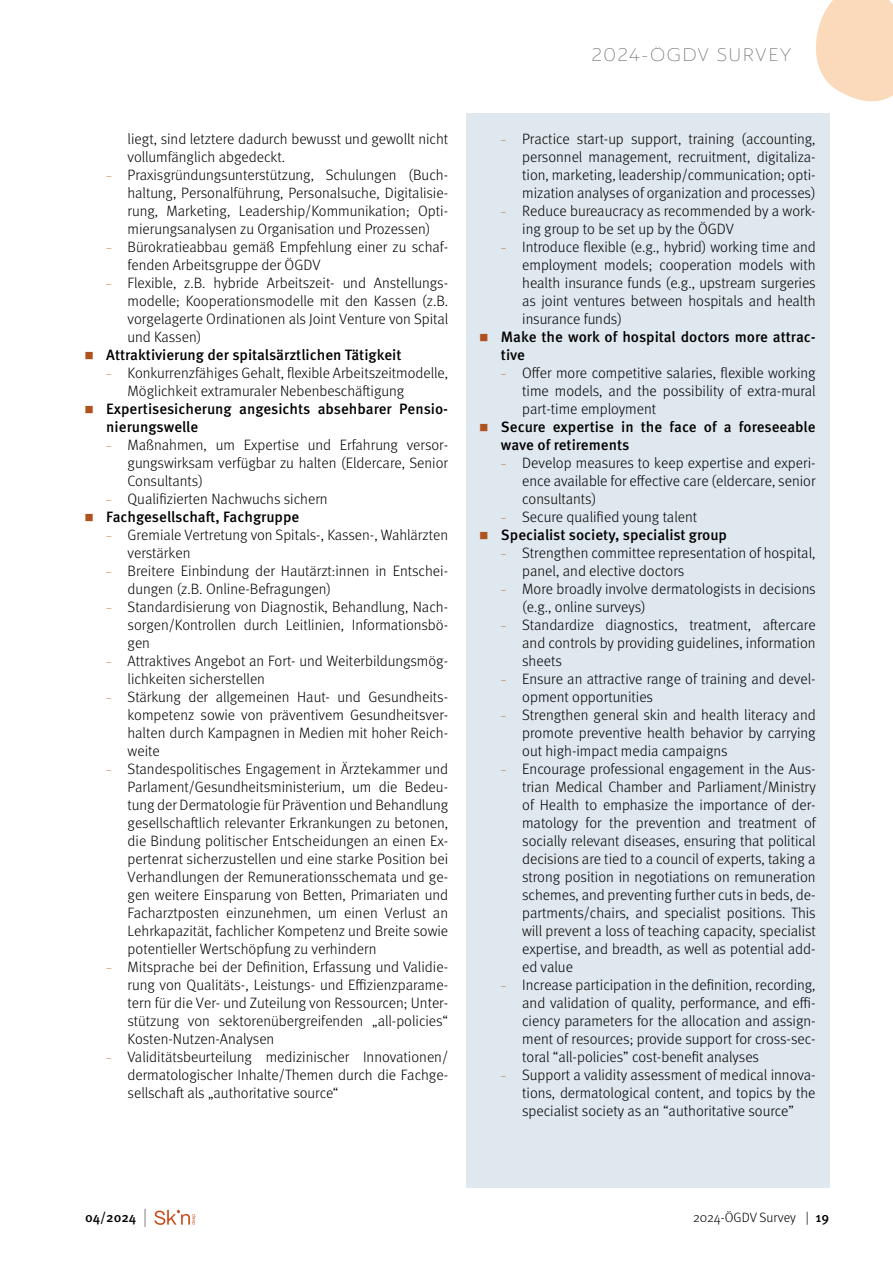
<style>
.page{position:relative;width:893px;height:1263px;background:#fff}
.page>*{position:absolute;margin:0;border:0;box-sizing:border-box;transform-origin:0 0}
.t1{font:300 expanded 18px "Ainslie Sans";letter-spacing:.05em;color:#706f6f}
.t2{font:300 15px/18px "Meta Pro";color:#000;text-align:justify}
.t3{font:500 15px/18px "Meta Pro";color:#000}
.t4{font:300 13.5px "Meta Pro";color:#000}
.t5{font:500 13.5px "Meta Pro";color:#000}
.s1{font-size:9.75px;color:#af521f}
.s2{font-weight:300;font-size:9.75px;color:#af521f}
.s3{font-weight:300;font-size:18.9px;color:#706f6f}
.s4{font-weight:500}
</style>
<div class="page">
<div style="left:466px;top:114px;width:363px;height:1074px;background:#dfe8ef"></div>
<svg style="left:816px;top:0;width:77px;height:102px;background:#fbdec3"></svg>
<svg style="left:154px;top:1210px;width:42px;height:15px"></svg>
<p class="t2" style="left:128px;top:129px;width:322px">liegt, sind letztere dadurch bewusst und gewollt nicht vollumfänglich abgedeckt.</p>
<p class="t2" style="left:128px;top:165px;width:322px;text-indent:-21px"><span class="s1">–</span> Praxisgründungsunterstützung, Schulungen (Buch&shy;haltung, Personalführung, Personalsuche, Digitalisie&shy;rung, Marketing, Leadership/Kommunikation; Opti&shy;mierungsanalysen zu Organisation und Prozessen)</p>
<p class="t2" style="left:128px;top:237px;width:322px;text-indent:-21px"><span class="s1">–</span> Bürokratieabbau gemäß Empfehlung einer zu schaf&shy;fenden Arbeitsgruppe der ÖGDV</p>
<p class="t2" style="left:128px;top:273px;width:322px;text-indent:-21px"><span class="s1">–</span> Flexible, z.B. hybride Arbeitszeit- und Anstellungs&shy;modelle; Kooperationsmodelle mit den Kassen (z.B. vorgelagerte Ordinationen als Joint Venture von Spital und Kassen)</p>
<p class="t3" style="left:85px;top:345px;width:318px"><span class="s2">■</span> Attraktivierung der spitalsärztlichen Tätigkeit</p>
<p class="t2" style="left:128px;top:363px;width:322px;text-indent:-21px"><span class="s1">–</span> Konkurrenzfähiges Gehalt, flexible Arbeitszeitmodelle,<br>Möglichkeit extramuraler Nebenbeschäftigung</p>
<p class="t3" style="left:106px;top:399px;width:343px;text-indent:-21px"><span class="s2">■</span> Expertisesicherung angesichts absehbarer Pensio&shy;nierungswelle</p>
<p class="t2" style="left:128px;top:435px;width:322px;text-indent:-21px"><span class="s1">–</span> Maßnahmen, um Expertise und Erfahrung versor&shy;gungswirksam verfügbar zu halten (Eldercare, Senior Consultants)</p>
<p class="t2" style="left:106px;top:489px;width:223px"><span class="s1">–</span> Qualifizierten Nachwuchs sichern</p>
<p class="t3" style="left:85px;top:507px;width:216px"><span class="s2">■</span> Fachgesellschaft, Fachgruppe</p>
<p class="t2" style="left:128px;top:525px;width:322px;text-indent:-21px"><span class="s1">–</span> Gremiale Vertretung von Spitals-, Kassen-, Wahlärzten verstärken</p>
<p class="t2" style="left:128px;top:561px;width:322px;text-indent:-21px"><span class="s1">–</span> Breitere Einbindung der Hautärzt:innen in Entschei&shy;dungen (z.B. Online-Befragungen)</p>
<p class="t2" style="left:128px;top:597px;width:322px;text-indent:-21px"><span class="s1">–</span> Standardisierung von Diagnostik, Behandlung, Nach&shy;sorgen/Kontrollen durch Leitlinien, Informationsbö&shy;gen</p>
<p class="t2" style="left:128px;top:651px;width:322px;text-indent:-21px"><span class="s1">–</span> Attraktives Angebot an Fort- und Weiterbildungsmög&shy;lichkeiten sicherstellen</p>
<p class="t2" style="left:128px;top:687px;width:322px;text-indent:-21px"><span class="s1">–</span> Stärkung der allgemeinen Haut- und Gesundheits&shy;kompetenz sowie von präventivem Gesundheitsver&shy;halten durch Kampagnen in Medien mit hoher Reich&shy;weite</p>
<p class="t2" style="left:128px;top:759px;width:322px;text-indent:-21px"><span class="s1">–</span> Standespolitisches Engagement in Ärztekammer und Parlament/Gesundheitsministerium, um die Bedeu&shy;tung der Dermatologie für Prävention und Behandlung gesellschaftlich relevanter Erkrankungen zu betonen, die Bindung politischer Entscheidungen an einen Ex&shy;pertenrat sicherzustellen und eine starke Position bei Verhandlungen der Remunerationsschemata und ge&shy;gen weitere Einsparung von Betten, Primariaten und Facharztposten einzunehmen, um einen Verlust an Lehrkapazität, fachlicher Kompetenz und Breite sowie potentieller Wertschöpfung zu verhindern</p>
<p class="t2" style="left:128px;top:957px;width:322px;text-indent:-21px"><span class="s1">–</span> Mitsprache bei der Definition, Erfassung und Validie&shy;rung von Qualitäts-, Leistungs- und Effizienzparame&shy;tern für die Ver- und Zuteilung von Ressourcen; Unter&shy;stützung von sektorenübergreifenden „all-policies“ Kosten-Nutzen-Analysen</p>
<p class="t2" style="left:128px;top:1047px;width:322px;text-indent:-21px"><span class="s1">–</span> Validitätsbeurteilung medizinischer Innovationen/ dermatologischer Inhalte/Themen durch die Fachge&shy;sellschaft als „authoritative source“</p>
<p class="t1" style="left:592px;top:44px;width:176px">2024-ÖGDV SU RVEY</p>
<p class="t2" style="left:522px;top:129px;width:295px;text-indent:-21px"><span class="s1">–</span> Practice start-up support, training (accounting, personnel management, recruitment, digitaliza&shy;tion, marketing, leadership/communication; opti&shy;mization analyses of organization and processes)</p>
<p class="t2" style="left:522px;top:201px;width:295px;text-indent:-21px"><span class="s1">–</span> Reduce bureaucracy as recommended by a work&shy;ing group to be set up by the ÖGDV</p>
<p class="t2" style="left:522px;top:237px;width:295px;text-indent:-21px"><span class="s1">–</span> Introduce flexible (e.g., hybrid) working time and employment models; cooperation models with health insurance funds (e.g., upstream surgeries as joint ventures between hospitals and health insurance funds)</p>
<p class="t3" style="left:501px;top:327px;width:316px;text-indent:-21px"><span class="s2">■</span> Make the work of hospital doctors more attrac&shy;tive</p>
<p class="t2" style="left:522px;top:363px;width:295px;text-indent:-21px"><span class="s1">–</span> Offer more competitive salaries, flexible working time models, and the possibility of extra-mural part-time employment</p>
<p class="t3" style="left:501px;top:417px;width:316px;text-indent:-21px"><span class="s2">■</span> Secure expertise in the face of a foreseeable wave of retirements</p>
<p class="t2" style="left:522px;top:453px;width:295px;text-indent:-21px"><span class="s1">–</span> Develop measures to keep expertise and experi&shy;ence available for effective care (eldercare, senior consultants)</p>
<p class="t2" style="left:501px;top:507px;width:198px"><span class="s1">–</span> Secure qualified young talent</p>
<p class="t3" style="left:480px;top:525px;width:249px"><span class="s2">■</span> Specialist society, specialist group</p>
<p class="t2" style="left:522px;top:543px;width:295px;text-indent:-21px"><span class="s1">–</span> Strengthen committee representation of hospital, panel, and elective doctors</p>
<p class="t2" style="left:522px;top:579px;width:295px;text-indent:-21px"><span class="s1">–</span> More broadly involve dermatologists in decisions (e.g., online surveys)</p>
<p class="t2" style="left:522px;top:615px;width:295px;text-indent:-21px"><span class="s1">–</span> Standardize diagnostics, treatment, aftercare and controls by providing guidelines, information sheets</p>
<p class="t2" style="left:522px;top:669px;width:295px;text-indent:-21px"><span class="s1">–</span> Ensure an attractive range of training and devel&shy;opment opportunities</p>
<p class="t2" style="left:522px;top:705px;width:295px;text-indent:-21px"><span class="s1">–</span> Strengthen general skin and health literacy and promote preventive health behavior by carrying out high-impact media campaigns</p>
<p class="t2" style="left:522px;top:759px;width:295px;text-indent:-21px"><span class="s1">–</span> Encourage professional engagement in the Aus&shy;trian Medical Chamber and Parliament/Ministry of Health to emphasize the importance of der&shy;matology for the prevention and treatment of socially relevant diseases, ensuring that political decisions are tied to a council of experts, taking a strong position in negotiations on remuneration schemes, and preventing further cuts in beds, de&shy;partments/chairs, and specialist positions. This will prevent a loss of teaching capacity, specialist expertise, and breadth, as well as potential add&shy;ed value</p>
<p class="t2" style="left:522px;top:975px;width:295px;text-indent:-21px"><span class="s1">–</span> Increase participation in the definition, recording, and validation of quality, performance, and effi&shy;ciency parameters for the allocation and assign&shy;ment of resources; provide support for cross-sec&shy;toral “all-policies” cost-benefit analyses</p>
<p class="t2" style="left:522px;top:1065px;width:295px;text-indent:-21px"><span class="s1">–</span> Support a validity assessment of medical innova&shy;tions, dermatological content, and topics by the specialist society as an “authoritative source”</p>
<p class="t5" style="left:85px;top:1206px;width:64px">04/2024 <span class="s3">|</span></p>
<p class="t4" style="left:693px;top:1208px;width:138px">2024-ÖGDV Survey | <span class="s4">19</span></p>
</div>
